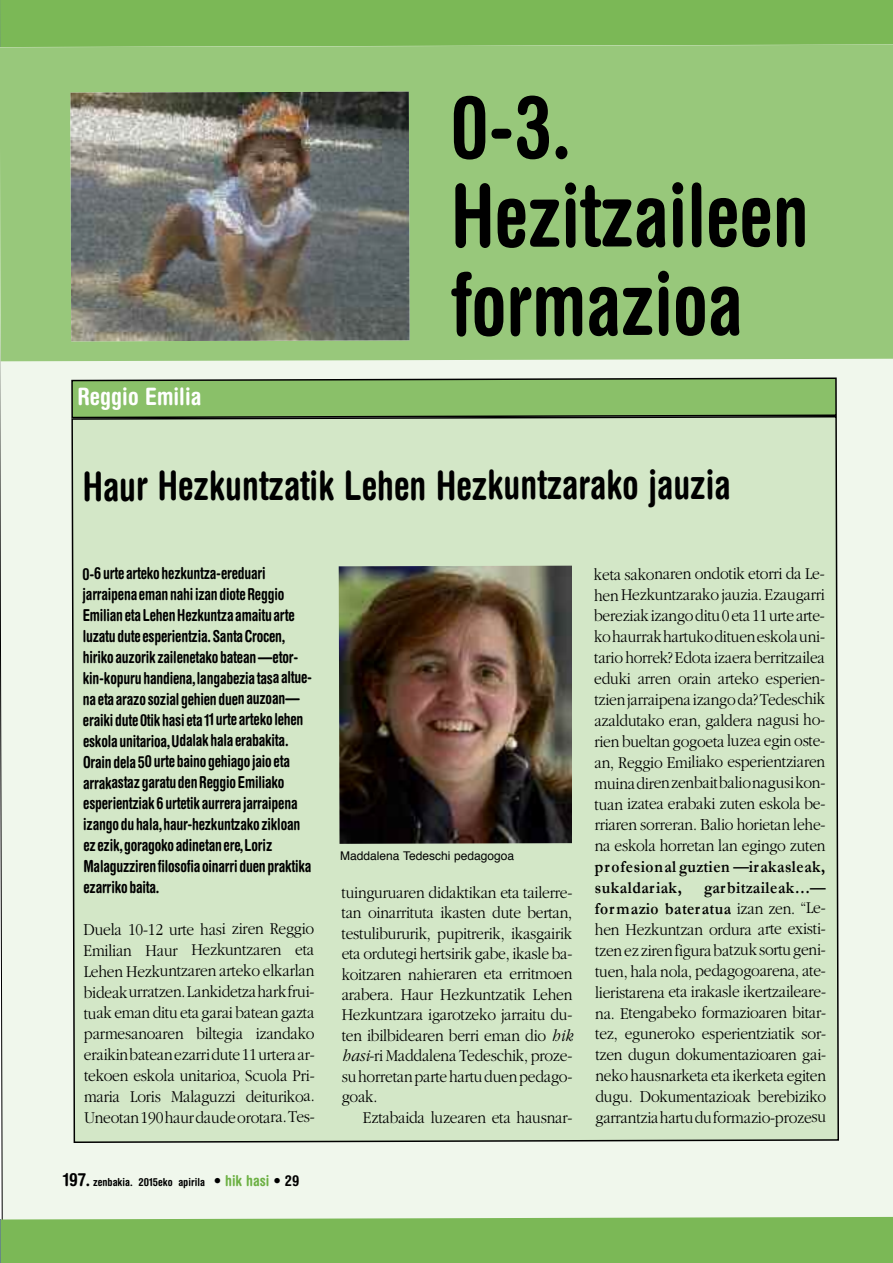
<style>
.page{position:relative;width:893px;height:1263px;background:#fff}
.page>*{position:absolute;margin:0;border:0;box-sizing:border-box;transform-origin:0 0}
.t1{font:700 condensed 87px/88.3px "Helvetica Rounded";letter-spacing:-.005em;color:#000;scale:.9 1}
.t2{font:700 condensed 40.5px "Helvetica Rounded";letter-spacing:-.005em;color:#000;scale:.9 1}
.t3{font:700 condensed 24px "Helvetica Rounded";letter-spacing:-.005em;color:#fff}
.t4{font:300 17.25px/20.9px "Garamond";letter-spacing:-.015em;color:#000;text-align:justify;scale:.9 1}
.t5{font:700 17.25px/21.1px "Garamond";letter-spacing:.03em;color:#000;scale:.9 1}
.t6{font:700 condensed 16.5px/20.9px "Helvetica Rounded";letter-spacing:-.02em;color:#000;scale:.9 1}
.t7{font:12px "Helvetica";color:#000}
.t8{font:700 condensed 11.1px "Helvetica Rounded";color:#000}
.s1{font-size:18px}
.s2{font-size:15px}
.s3{font-size:15px;color:#6cb043}
.s4{font-style:italic}
.s5{font-weight:700}
</style>
<div class="page">
<div style="left:0;top:361px;width:893px;height:856px;background:#f0f7ec"></div>
<hr style="left:0;top:1219px;width:1px;height:44px;background:#617b92">
<div style="left:0;top:0;width:893px;height:45px;background:#7bb856"></div>
<div style="left:71px;top:415px;width:769px;height:729px;background:#d3e7c7"></div>
<div style="left:0;top:45px;width:893px;height:316px;background:#98c87b"></div>
<img style="left:70px;top:92px;width:340px;height:249px">
<svg style="left:71px;top:377px;width:767px;height:42px;background:#81af65"></svg>
<div style="left:81px;top:565px;width:235px;height:563px;background:#d3e7c7"></div>
<div style="left:340px;top:884px;width:234px;height:244px;background:#d3e7c7"></div>
<div style="left:592px;top:565px;width:236px;height:563px;background:#d3e7c7"></div>
<img style="left:339px;top:566px;width:233px;height:278px">
<div style="left:1px;top:1217px;width:892px;height:46px;background:#7bb856"></div>
<h3 class="t3" style="left:77px;top:388px;width:126px">Reggio Emilia</h3>
<h1 class="t1" style="left:451px;top:92px;width:400px">0-3.<br>Hezitzaileen formazioa</h1>
<h2 class="t2" style="left:83px;top:470px;width:721px">Haur Hezkuntzatik Lehen Hezkuntzarako jauzia</h2>
<p class="t6" style="left:83px;top:565px;width:257px">0-6urte artekohezkuntza-ereduari jarraipena emannahiizandioteReggio EmilianetaLehenHezkuntza amaituarte luzatudute esperientzia.SantaCrocen, hiriko auzorik zailenetakobatean—etor&shy;kin-kopuruhandiena,langabezia tasa altue&shy;na eta arazo sozialgehienduenauzoan— eraikidute0tikhasi eta 11urte arteko lehen eskolaunitarioa,Udalakhala erabakita.<br>Oraindela50urtebainogehiago jaio eta arrakastazgaratudenReggioEmiliako esperientziak6urtetik aurrera jarraipena izangoduhala,haur-hezkuntzako zikloan ez ezik,goragoko adinetanere,Loriz Malaguzzirenfilosofia oinarriduenpraktika ezarrikobaita.</p>
<p class="t4" style="left:84px;top:918px;width:258px">Duela 10-12 urte hasi ziren Reggio Emilian Haur Hezkuntzaren eta Lehen Hezkuntzaren arteko elkarlan bideakurratzen.Lankidetzaharkfrui&shy;tuak eman ditu eta garai batean gazta parmesanoaren biltegia izandako eraikinbateanezarridute11urteraar&shy;tekoen eskola unitarioa, Scuola Pri&shy;maria Loris Malaguzzi deiturikoa.<br>Uneotan190haurdaudeorotara.Tes-</p>
<p class="t8" style="left:63px;top:1178px;width:238px"><span class="s1">197.</span> zenbakia. 2015eko apirila <span class="s2">•</span> <span class="s3">hik hasi</span> <span class="s2">• 29</span></p>
<p class="t7" style="left:340px;top:851px;width:175px">Maddalena Tedeschi pedagogoa</p>
<p class="t4" style="left:342px;top:881px;width:258px;line-height:20.4px">tuinguruaren didaktikan eta tailerre&shy;tan oinarrituta ikasten dute bertan, testulibururik, pupitrerik, ikasgairik eta ordutegi hertsirik gabe, ikasle ba&shy;koitzaren nahieraren eta erritmoen arabera. Haur Hezkuntzatik Lehen Hezkuntzara igarotzeko jarraitu du&shy;ten ibilbidearen berri eman dio <span class="s4">hik hasi</span>-ri Maddalena Tedeschik, proze&shy;suhorretanpartehartuduenpedago&shy;goak.</p>
<p class="t4" style="left:363px;top:1106px;width:234px">Eztabaida luzearen eta hausnar-</p>
<p class="t4" style="left:594px;top:563px;width:259px">keta sakonaren ondotik etorri da Le&shy;hen Hezkuntzarako jauzia. Ezaugarri bereziakizangoditu0eta11urtearte&shy;kohaurrakhartukoditueneskolauni&shy;tario horrek? Edota izaera berritzailea eduki arren orain arteko esperien&shy;tzienjarraipena izangoda?Tedeschik azaldutako eran, galdera nagusi ho&shy;rien bueltan gogoeta luzea egin oste&shy;an, Reggio Emiliako esperientziaren muinadirenzenbaitbalionagusikon&shy;tuan izatea erabaki zuten eskola be&shy;rriaren sorreran. Balio horietan lehe&shy;na eskola horretan lan egingo zuten</p>
<p class="t5" style="left:595px;top:856px;width:258px">profesional guztien —irakasleak, sukaldariak,</p>
<p class="t4" style="left:595px;top:876px;width:259px;text-indent:109px"><span class="s5">garbitzaileak…— formazio bateratua</span> izan zen. “Le&shy;hen Hezkuntzan ordura arte existi&shy;tzenez zirenfigurabatzuksortugeni&shy;tuen, hala nola, pedagogoarena, ate&shy;lieristarena eta irakasle ikertzaileare&shy;na. Etengabeko formazioaren bitar&shy;tez, eguneroko esperientziatik sor&shy;tzen dugun dokumentazioaren gai&shy;neko hausnarketa eta ikerketa egiten dugu. Dokumentazioak berebiziko garrantziahartuduformazio-prozesu</p>
</div>
